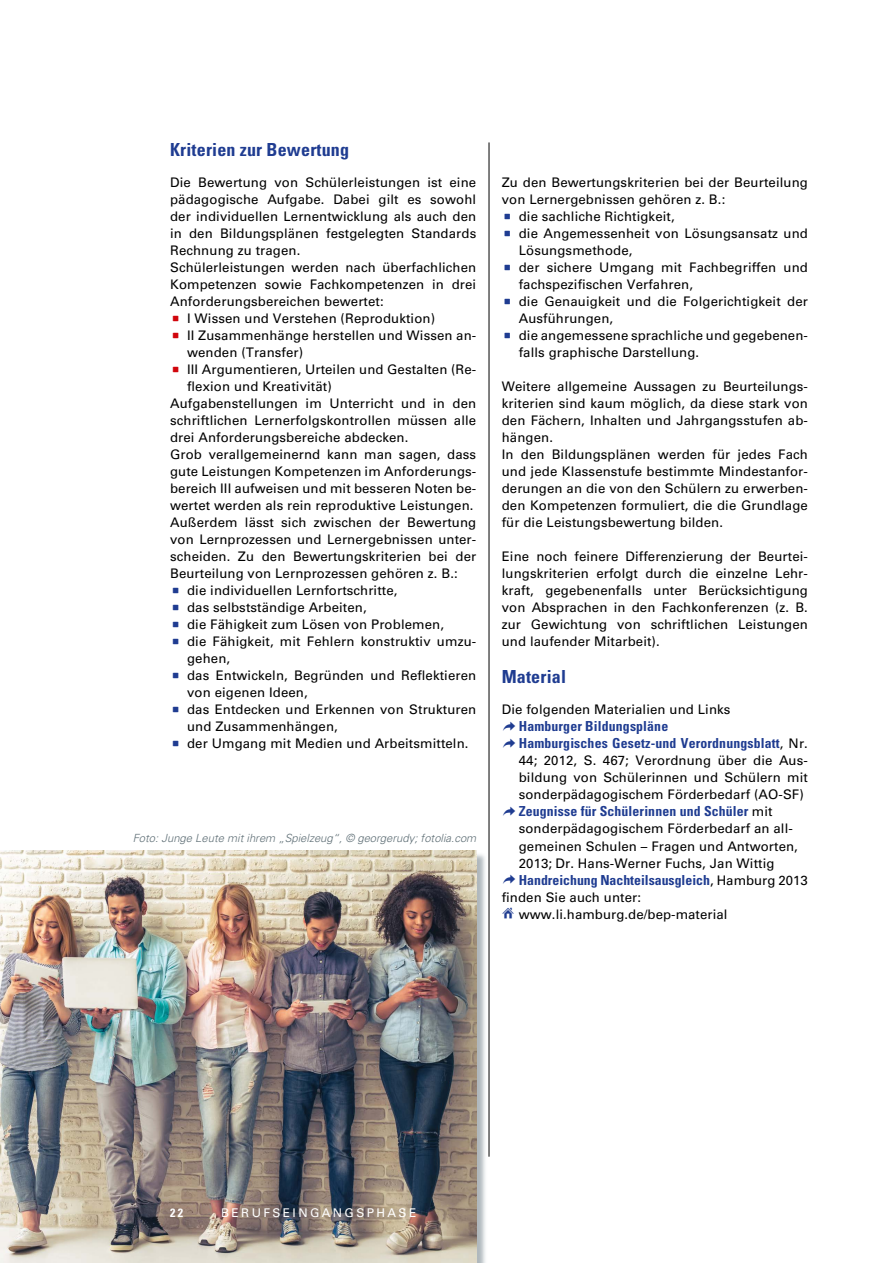
<style>
.page{position:relative;width:893px;height:1263px;background:#fff}
.page>*{position:absolute;margin:0;border:0;box-sizing:border-box;transform-origin:0 0}
.t1{font:700 condensed 18px "Univers LT";letter-spacing:.01em;color:#1f3c91}
.t2{font:700 condensed 13.8px/17px "Univers LT";letter-spacing:.01em;color:#1f3c91}
.t3{font:13.2px/17px "Univers LT";letter-spacing:.01em;color:#000}
.t4{font:12px "Univers LT";letter-spacing:.2em;color:#fff}
.t5{font:700 condensed 12px "Univers LT";color:#fff}
.t6{font:italic 300 11.25px "Univers LT";color:#5f6f76}
.s1{font-family:"Entypo";font-size:18px;color:#d1050c}
.s2{font-family:"Entypo";font-size:18px;color:#1f3c91}
.s3{font-family:"Entypo";font-weight:400;font-stretch:normal;font-size:27px}
.s4{font-weight:400;font-stretch:normal;font-size:13.2px;color:#000}
</style>
<div class="page">
<hr style="left:489px;top:142px;width:1px;height:1015px;background:#000">
<div style="left:0;top:852px;width:487px;height:411px;background:#7c8a92;opacity:.6"></div>
<img style="left:0;top:850px;width:476px;height:413px">
<h1 class="t1" style="left:170px;top:139px;width:180px">Kriterien zur Bewertung</h1>
<p class="t3" style="left:170px;top:174px;width:308px">Die Bewertung von Schülerleistungen ist eine</p>
<p class="t3" style="left:170px;top:191px;width:308px">pädagogische Aufgabe. Dabei gilt es sowohl</p>
<p class="t3" style="left:170px;top:208px;width:308px">der individuellen Lernentwicklung als auch den</p>
<p class="t3" style="left:170px;top:225px;width:308px">in den Bildungsplänen festgelegten Standards</p>
<p class="t3" style="left:170px;top:242px;width:132px">Rechnung zu tragen.</p>
<p class="t3" style="left:170px;top:259px;width:308px">Schülerleistungen werden nach überfachlichen</p>
<p class="t3" style="left:170px;top:276px;width:308px">Kompetenzen sowie Fachkompetenzen in drei</p>
<p class="t3" style="left:170px;top:293px;width:215px">Anforderungsbereichen bewertet:</p>
<p class="t3" style="left:172px;top:310px;width:264px"><span class="s1">~</span> I Wissen und Verstehen (Reproduktion)</p>
<p class="t3" style="left:172px;top:327px;width:304px"><span class="s1">~</span> II Zusammenhänge herstellen und Wissen an-</p>
<p class="t3" style="left:187px;top:344px;width:118px">wenden (Transfer)</p>
<p class="t3" style="left:172px;top:361px;width:304px"><span class="s1">~</span> III Argumentieren, Urteilen und Gestalten (Re-</p>
<p class="t3" style="left:187px;top:378px;width:146px">flexion und Kreativität)</p>
<p class="t3" style="left:170px;top:395px;width:308px">Aufgabenstellungen im Unterricht und in den</p>
<p class="t3" style="left:170px;top:412px;width:308px">schriftlichen Lernerfolgskontrollen müssen alle</p>
<p class="t3" style="left:170px;top:429px;width:240px">drei Anforderungsbereiche abdecken.</p>
<p class="t3" style="left:170px;top:446px;width:308px">Grob verallgemeinernd kann man sagen, dass</p>
<p class="t3" style="left:170px;top:463px;width:307px">gute Leistungen Kompetenzen im Anforderungs-</p>
<p class="t3" style="left:170px;top:480px;width:307px">bereich III aufweisen und mit besseren Noten be-</p>
<p class="t3" style="left:170px;top:497px;width:305px">wertet werden als rein reproduktive Leistungen.</p>
<p class="t3" style="left:170px;top:514px;width:308px">Außerdem lässt sich zwischen der Bewertung</p>
<p class="t3" style="left:170px;top:531px;width:308px">von Lernprozessen und Lernergebnissen unter-</p>
<p class="t3" style="left:170px;top:548px;width:308px">scheiden. Zu den Bewertungskriterien bei der</p>
<p class="t3" style="left:170px;top:565px;width:289px">Beurteilung von Lernprozessen gehören z. B.:</p>
<p class="t3" style="left:172px;top:582px;width:227px"><span class="s2">~</span> die individuellen Lernfortschritte,</p>
<p class="t3" style="left:172px;top:599px;width:196px"><span class="s2">~</span> das selbstständige Arbeiten,</p>
<p class="t3" style="left:172px;top:616px;width:273px"><span class="s2">~</span> die Fähigkeit zum Lösen von Problemen,</p>
<p class="t3" style="left:172px;top:633px;width:306px"><span class="s2">~</span> die Fähigkeit, mit Fehlern konstruktiv umzu-</p>
<p class="t3" style="left:187px;top:650px;width:45px">gehen,</p>
<p class="t3" style="left:172px;top:667px;width:306px"><span class="s2">~</span> das Entwickeln, Begründen und Reflektieren</p>
<p class="t3" style="left:187px;top:684px;width:122px">von eigenen Ideen,</p>
<p class="t3" style="left:172px;top:701px;width:306px"><span class="s2">~</span> das Entdecken und Erkennen von Strukturen</p>
<p class="t3" style="left:187px;top:718px;width:152px">und Zusammenhängen,</p>
<p class="t3" style="left:172px;top:735px;width:298px"><span class="s2">~</span> der Umgang mit Medien und Arbeitsmitteln.</p>
<p class="t6" style="left:133px;top:832px;width:345px">Foto: Junge Leute mit ihrem „Spielzeug“, © georgerudy; fotolia.com</p>
<p class="t3" style="left:502px;top:174px;width:308px">Zu den Bewertungskriterien bei der Beurteilung</p>
<p class="t3" style="left:502px;top:191px;width:225px">von Lernergebnissen gehören z. B.:</p>
<p class="t3" style="left:504px;top:208px;width:172px"><span class="s2">~</span> die sachliche Richtigkeit,</p>
<p class="t3" style="left:504px;top:225px;width:306px"><span class="s2">~</span> die Angemessenheit von Lösungsansatz und</p>
<p class="t3" style="left:519px;top:242px;width:115px">Lösungsmethode,</p>
<p class="t3" style="left:504px;top:259px;width:306px"><span class="s2">~</span> der sichere Umgang mit Fachbegriffen und</p>
<p class="t3" style="left:519px;top:276px;width:176px">fachspezifischen Verfahren,</p>
<p class="t3" style="left:504px;top:293px;width:306px"><span class="s2">~</span> die Genauigkeit und die Folgerichtigkeit der</p>
<p class="t3" style="left:519px;top:310px;width:96px">Ausführungen,</p>
<p class="t3" style="left:504px;top:327px;width:304px"><span class="s2">~</span> die angemessene sprachliche und gegebenen-</p>
<p class="t3" style="left:519px;top:344px;width:182px">falls graphische Darstellung.</p>
<p class="t3" style="left:502px;top:378px;width:308px">Weitere allgemeine Aussagen zu Beurteilungs&shy;kriterien sind kaum möglich, da diese stark von den Fächern, Inhalten und Jahrgangsstufen ab&shy;hängen.<br>In den Bildungsplänen werden für jedes Fach und jede Klassenstufe bestimmte Mindestanfor&shy;derungen an die von den Schülern zu erwerben&shy;den Kompetenzen formuliert, die die Grundlage für die Leistungsbewertung bilden.</p>
<p class="t3" style="left:502px;top:548px;width:308px;text-align:justify">Eine noch feinere Differenzierung der Beurtei&shy;lungskriterien erfolgt durch die einzelne Lehr&shy;kraft, gegebenenfalls unter Berücksichtigung von Absprachen in den Fachkonferenzen (z. B. zur Gewichtung von schriftlichen Leistungen und laufender Mitarbeit).</p>
<h1 class="t1" style="left:502px;top:666px;width:66px">Material</h1>
<p class="t3" style="left:502px;top:701px;width:230px">Die folgenden Materialien und Links</p>
<p class="t2" style="left:502px;top:718px;width:308px"><span class="s3">*</span> Hamburger Bildungspläne<br><span class="s3">*</span> Hamburgisches Gesetz-und Verordnungsblatt<span class="s4">, Nr.</span></p>
<p class="t3" style="left:519px;top:752px;width:291px;text-align:justify">44; 2012, S. 467; Verordnung über die Aus&shy;bildung von Schülerinnen und Schülern mit sonderpädagogischem Förderbedarf (AO-SF)</p>
<p class="t2" style="left:502px;top:803px;width:272px"><span class="s3">*</span>Zeugnisse für Schülerinnen und Schüler <span class="s4">mit</span></p>
<p class="t3" style="left:519px;top:820px;width:281px">sonderpädagogischem Förderbedarf an all&shy;gemeinen Schulen – Fragen und Antworten,<br>2013; Dr. Hans-Werner Fuchs, Jan Wittig</p>
<p class="t2" style="left:502px;top:871px;width:308px"><span class="s3">*</span> Handreichung Nachteilsausgleich<span class="s4">, Hamburg 2013</span></p>
<p class="t3" style="left:502px;top:888px;width:227px">finden Sie auch unter:<br><sup>Ç</sup> www.li.hamburg.de/bep-material</p>
<p class="t5" style="left:170px;top:1205px;width:15px">22</p>
<p class="t4" style="left:221px;top:1206px;width:197px">BERUFSEINGANGSPHASE</p>
</div>
